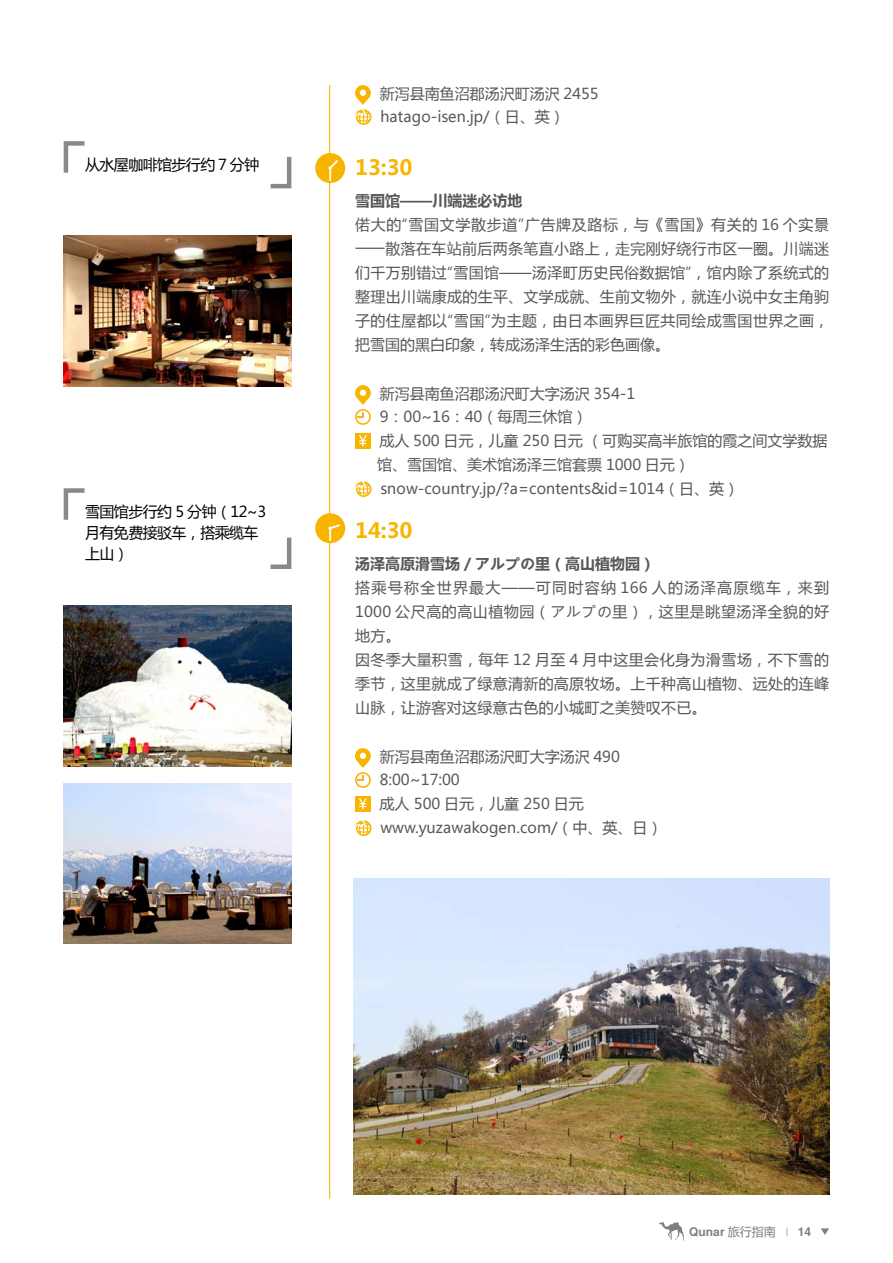
<style>
.page{position:relative;width:893px;height:1263px;background:#fff}
.page>*{position:absolute;margin:0;border:0;box-sizing:border-box;transform-origin:0 0}
.t1{font:700 21px "Microsoft Ya Hei";color:#f8b500}
.t2{font:15px/23.9px "Microsoft Ya Hei";color:#595757}
.t3{font:15px/24px "Microsoft Ya Hei";letter-spacing:.03em;color:#595757}
.t4{font:15px/21px "Microsoft Ya Hei";letter-spacing:-.04em;color:#000}
.t5{font:700 15px "Microsoft Ya Hei";color:#595757}
.t6{font:700 12px "Helvetica cyr";color:#7f7f7f}
.s1{font-family:"Microsoft Ya Hei";font-weight:400}
.s2{font-family:"Microsoft Ya Hei";font-weight:400;font-size:7.5px}
</style>
<div class="page">
<svg style="left:821px;top:1228px;width:8px;height:7px"></svg>
<svg style="left:659px;top:1222px;width:25px;height:18px"></svg>
<hr style="left:329px;top:85px;width:1px;height:1114px;background:#f8b500">
<svg style="left:355px;top:85px;width:16px;height:40px"></svg>
<svg style="left:355px;top:385px;width:16px;height:20px"></svg>
<div style="left:355px;top:409px;width:16px;height:16px;border:2px solid #f8b500;border-radius:50%"></div>
<svg style="left:357px;top:412px;width:7px;height:6px"></svg>
<div style="left:355px;top:433px;width:16px;height:15px;background:#f8b500"></div>
<svg style="left:359px;top:435px;width:8px;height:11px"></svg>
<svg style="left:355px;top:481px;width:16px;height:16px"></svg>
<svg style="left:355px;top:748px;width:16px;height:20px"></svg>
<div style="left:355px;top:772px;width:16px;height:16px;border:2px solid #f8b500;border-radius:50%"></div>
<svg style="left:357px;top:775px;width:7px;height:6px"></svg>
<div style="left:355px;top:796px;width:16px;height:15px;background:#f8b500"></div>
<svg style="left:359px;top:798px;width:8px;height:11px"></svg>
<svg style="left:355px;top:820px;width:16px;height:16px"></svg>
<svg style="left:63px;top:141px;width:22px;height:32px"></svg>
<svg style="left:270px;top:157px;width:22px;height:32px"></svg>
<svg style="left:63px;top:488px;width:22px;height:32px"></svg>
<svg style="left:270px;top:537px;width:22px;height:32px"></svg>
<img style="left:64px;top:236px;width:227px;height:151px">
<img style="left:64px;top:605px;width:227px;height:161px">
<img style="left:64px;top:783px;width:227px;height:161px">
<img style="left:353px;top:878px;width:476px;height:316px">
<div style="left:315px;top:153px;width:30px;height:30px;background:#f8b500;border-radius:50%"></div>
<svg style="left:328px;top:160px;width:10px;height:20px"></svg>
<div style="left:315px;top:513px;width:30px;height:30px;background:#f8b500;border-radius:50%"></div>
<svg style="left:328px;top:524px;width:12px;height:17px"></svg>
<p class="t4" style="left:85px;top:154px;width:176px">从水屋咖啡馆步行约 7 分钟</p>
<p class="t4" style="left:85px;top:501px;width:182px">雪国馆步行约 5 分钟（12~3月有免费接驳车，搭乘缆车上山）</p>
<p class="t2" style="left:380px;top:81px;width:220px;line-height:23.4px">新泻县南鱼沼郡汤沢町汤沢 2455 hatago-isen.jp/（日、英）</p>
<h1 class="t1" style="left:355px;top:153px;width:59px">13:30</h1>
<p class="t5" style="left:355px;top:190px;width:169px">雪国馆——川端迷必访地</p>
<p class="t2" style="left:355px;top:212px;width:476px;text-align:justify">偌大的“雪国文学散步道”广告牌及路标，与《雪国》有关的 16 个实景一散落在车站前后两条笔直小路上，走完刚好绕行市区一圈。川端迷们千万别错过“雪国馆——汤泽町历史民俗数据馆”，馆内除了系统式的整理出川端康成的生平、文学成就、生前文物外，就连小说中女主角驹子的住屋都以“雪国”为主题，由日本画界巨匠共同绘成雪国世界之画，把雪国的黑白印象，转成汤泽生活的彩色画像。</p>
<p class="t2" style="left:377px;top:381px;width:452px">新泻县南鱼沼郡汤沢町大字汤沢 354-1<br>9：00~16：40（每周三休馆）<br>成人 500 日元，儿童 250 日元（可购买高半旅馆的霞之间文学数据馆、雪国馆、美术馆汤泽三馆套票 1000 日元）snow-country.jp/?a=contents&amp;id=1014（日、英）</p>
<h1 class="t1" style="left:355px;top:516px;width:59px">14:30</h1>
<p class="t5" style="left:355px;top:553px;width:301px">汤泽高原滑雪场／アルプの里（高山植物园）</p>
<p class="t3" style="left:355px;top:575px;width:476px">搭乘号称全世界最大——可同时容纳 166 人的汤泽高原缆车，来到<br>1000 公尺高的高山植物园（アルプの里），这里是眺望汤泽全貌的好地方。<br>因冬季大量积雪，每年 12 月至 4 月中这里会化身为滑雪场，不下雪的季节，这里就成了绿意清新的高原牧场。上千种高山植物、远处的连峰山脉，让游客对这绿意古色的小城町之美赞叹不已。</p>
<p class="t2" style="left:379px;top:744px;width:285px">新泻县南鱼沼郡汤沢町大字汤沢 490<br>8:00~17:00<br>成人 500 日元，儿童 250 日元www.yuzawakogen.com/（中、英、日）</p>
<p class="t6" style="left:689px;top:1225px;width:123px">Qunar <span class="s1">旅行指南</span> <span class="s2">|</span> 14</p>
</div>
